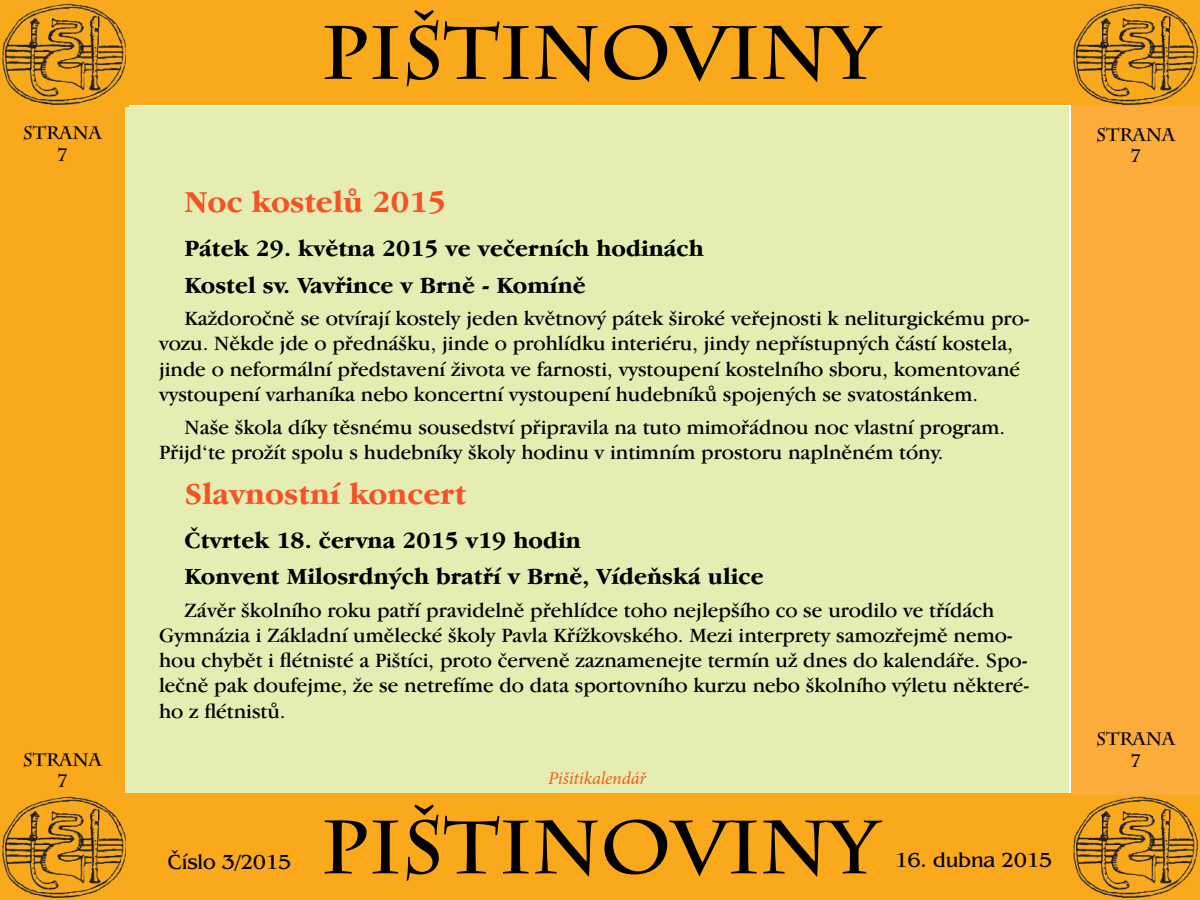
<style>
.page{position:relative;width:1200px;height:900px;background:#fff}
.page>*{position:absolute;margin:0;border:0;box-sizing:border-box;transform-origin:0 0}
.t1{font:700 75px "Charlemagne Std";color:#000}
.Nadpis_1{font:700 31.5px "Garamond IT Cby BTCE";color:#f65227}
.Nadpis_2{font:700 24px "Garamond IT Cby BTCE";color:#000}
.Základní_text{font:21px/25.2px "Garamond IT Cby BTCE";color:#000}
.t2{font:21px "Benguiat IT Cby BTCE";color:#000}
.t3{font:700 18px/21.6px "Charlemagne Std";color:#000;text-align:center}
.t4{font:italic 18px "Minion Pro";letter-spacing:-.005em;color:#f15f18}
</style>
<div class="page">
<div style="left:124px;top:106px;width:946px;height:688px;background:#e5edb2"></div>
<img style="left:0;top:0;width:129px;height:106px">
<img style="left:1071px;top:0;width:129px;height:106px">
<img style="left:0;top:794px;width:126px;height:106px">
<img style="left:1072px;top:795px;width:128px;height:105px">
<div style="left:126px;top:0;width:946px;height:105px;background:#f9a91b"></div>
<div style="left:126px;top:794px;width:946px;height:106px;background:#f9a91b"></div>
<div style="left:0;top:105px;width:124px;height:689px;background:#f9a91b"></div>
<div style="left:1071px;top:106px;width:129px;height:689px;background:#fbac3b"></div>
<p class="t3" style="left:23px;top:122px;width:80px">STRANA<br>7</p>
<p class="t3" style="left:23px;top:749px;width:80px">STRANA<br>7</p>
<h1 class="t1" style="left:321px;top:9px;width:558px">PIŠTINOVINY</h1>
<p class="Nadpis_1" style="left:184px;top:183px;width:263px">Noc kostelů 2015</p>
<p class="Nadpis_2" style="left:184px;top:234px;width:521px">Pátek 29. května 2015 ve večerních hodinách</p>
<p class="Nadpis_2" style="left:184px;top:270px;width:403px">Kostel sv. Vavřince v Brně - Komíně</p>
<p class="Základní_text" style="left:159px;top:305px;width:872px;text-indent:26px">Každoročně se otvírají kostely jeden květnový pátek široké veřejnosti k neliturgickému pro&shy;vozu. Někde jde o přednášku, jinde o prohlídku interiéru, jindy nepřístupných částí kostela, jinde o neformální představení života ve farnosti, vystoupení kostelního sboru, komentované vystoupení varhaníka nebo koncertní vystoupení hudebníků spojených se svatostánkem.</p>
<p class="Základní_text" style="left:159px;top:414px;width:848px;text-indent:26px">Naše škola díky těsnému sousedství připravila na tuto mimořádnou noc vlastní program.<br>Přijd‘te prožít spolu s hudebníky školy hodinu v intimním prostoru naplněném tóny.</p>
<p class="Nadpis_1" style="left:184px;top:474px;width:283px">Slavnostní koncert</p>
<p class="Nadpis_2" style="left:184px;top:525px;width:398px">Čtvrtek 18. června 2015 v19 hodin</p>
<p class="Nadpis_2" style="left:184px;top:562px;width:581px">Konvent Milosrdných bratří v Brně, Vídeňská ulice</p>
<p class="Základní_text" style="left:159px;top:597px;width:872px;text-indent:26px">Závěr školního roku patří pravidelně přehlídce toho nejlepšího co se urodilo ve třídách Gymnázia i Základní umělecké školy Pavla Křížkovského. Mezi interprety samozřejmě nemo&shy;hou chybět i flétnisté a Pištíci, proto červeně zaznamenejte termín už dnes do kalendáře. Spo&shy;lečně pak doufejme, že se netrefíme do data sportovního kurzu nebo školního výletu některé&shy;ho z flétnistů.</p>
<p class="t4" style="left:548px;top:766px;width:99px">Pišitikalendář</p>
<h1 class="t1" style="left:321px;top:804px;width:558px">PIŠTINOVINY</h1>
<p class="t2" style="left:168px;top:848px;width:125px">Číslo 3/2015</p>
<p class="t2" style="left:895px;top:847px;width:159px">16. dubna 2015</p>
<p class="t3" style="left:1096px;top:124px;width:80px">STRANA<br>7</p>
<p class="t3" style="left:1096px;top:729px;width:80px">STRANA<br>7</p>
</div>
